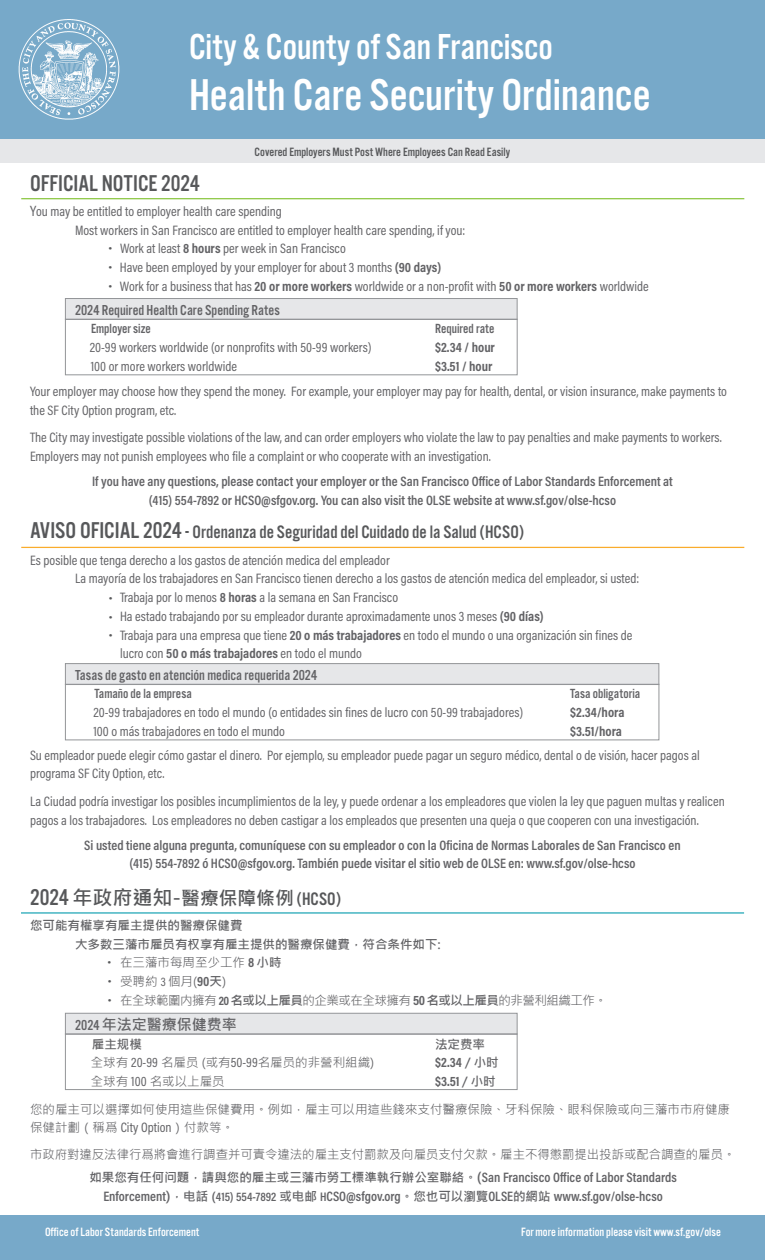
<style>
.page{position:relative;width:765px;height:1260px;background:#fff}
.page>*{position:absolute;margin:0;border:0;box-sizing:border-box;transform-origin:0 0}
.t1{font:46.25px "Alternate Got No 3 D";color:#fff}
.t2{font:37.5px "Alternate Got No 3 D";color:#fff}
.t3{font:23.75px "Alternate Got No 3 D";color:#57585a}
.t4{font:700 20px "Microsoft Jheng Hei";color:#57585a}
.t5{font:18.75px "Alternate Got No 3 D";color:#57585a}
.t6{font:500 18.75px "Roboto";color:#57585a}
.t7{font:15px "Alternate Got No 3 D";color:#636366}
.t8{font:700 15px "Microsoft Jheng Hei";color:#636366}
.t9{font:13.75px/18.8px "Acumin Pro Cond";color:#636366}
.t10{font:600 13.75px/18.8px "Acumin Pro Cond";color:#636366;text-align:center}
.t11{font:13.75px "Alternate Got No 3 D";color:#636366}
.t12{font:700 13.75px "Acumin Pro Cond";color:#636366}
.t13{font:12.5px/18.8px "Microsoft Jheng Hei";color:#636366}
.t14{font:12.5px "Alternate Got No 3 D";color:#fff}
.t15{font:700 12.5px "Microsoft Jheng Hei";color:#636366}
.t16{font:12.5px "Alternate Got No 3 D";color:#57585a}
.t17{font:12.5px "Microsoft Jheng Hei";letter-spacing:-.04em;color:#636366}
.s1{font-size:15px}
.s2{font-weight:700}
.s3{font-size:23.75px}
.s4{font-family:"Alternate Got No 3 D";font-weight:400;font-size:23.75px}
.s5{font-size:18.75px}
.s6{font-family:"Alternate Got No 3 D";font-weight:400;font-size:18.75px}
.s7{font-family:"Acumin Pro Cond";font-weight:700;font-size:13.75px}
.s8{font-family:"Acumin Pro Cond"}
.s9{font-family:"Acumin Pro Cond";font-weight:700}
.s10{font-family:"Alternate Got No 3 D";font-weight:400}
.s11{font-family:"Acumin Pro Cond";font-size:13.75px}
.s12{font-family:"Microsoft Jheng Hei";font-size:12.5px}
.s13{font-family:"Microsoft Jheng Hei";font-weight:700;font-size:12.5px}
.s14{font-family:"Microsoft Jheng Hei";font-weight:700}
.s15{font-size:12.5px}
</style>
<div class="page">
<div style="left:0;top:0;width:765px;height:139px;background:#77a9c9"></div>
<div style="left:0;top:1215px;width:765px;height:45px;background:#77a9c9"></div>
<img style="left:18px;top:19px;width:102px;height:101px">
<div style="left:0;top:139px;width:765px;height:24px;background:#e6e7e9"></div>
<hr style="left:21px;top:198px;width:723px;height:1px;background:#8bc640">
<hr style="left:21px;top:547px;width:723px;height:1px;background:#faac2c">
<hr style="left:21px;top:912px;width:723px;height:2px;background:#1ea6b5">
<div style="left:65px;top:1013px;width:452px;height:22px;background:#e6e7e9;border:1px solid #939598"></div>
<div style="left:65px;top:1034px;width:452px;height:56px;border:1px solid #939598"></div>
<div style="left:65px;top:663px;width:594px;height:22px;background:#e6e7e9;border:1px solid #939598"></div>
<div style="left:65px;top:684px;width:594px;height:56px;border:1px solid #939598"></div>
<div style="left:65px;top:298px;width:452px;height:22px;background:#e6e7e9;border:1px solid #939598"></div>
<div style="left:65px;top:319px;width:453px;height:56px;border:1px solid #939598"></div>
<p class="t2" style="left:189px;top:27px;width:365px">City &amp; County of San Francisco</p>
<p class="t1" style="left:189px;top:70px;width:463px">Health Care Security Ordinance</p>
<p class="t16" style="left:255px;top:145px;width:257px">Covered Employers Must Post Where Employees Can Read Easily</p>
<p class="t3" style="left:30px;top:170px;width:172px">OFFICIAL NOTICE 2024</p>
<p class="t9" style="left:30px;top:201px;width:253px"><span class="s1">Y</span>ou may be entitled to employer health care spending</p>
<p class="t9" style="left:75px;top:220px;width:392px">Most workers in San Francisco are entitled to employer health care spending, if you:</p>
<p class="t9" style="left:120px;top:239px;width:227px">Work at least <span class="s2">8 hours</span> per week in San Francisco</p>
<p class="t9" style="left:120px;top:258px;width:323px">Have been employed by your employer for about 3 months <span class="s2">(90 days)</span></p>
<p class="t9" style="left:120px;top:276px;width:530px">Work for a business that has <span class="s2">20 or more workers</span> worldwide or a non-profit with <span class="s2">50 or more workers</span> worldwide</p>
<p class="t7" style="left:75px;top:302px;width:206px">2024 Required Health Care Spending Rates</p>
<p class="t11" style="left:91px;top:322px;width:61px">Employer size</p>
<p class="t11" style="left:435px;top:322px;width:61px">Required rate</p>
<p class="t9" style="left:90px;top:338px;width:283px">20-99 workers worldwide (or nonprofits with 50-99 workers)</p>
<p class="t12" style="left:435px;top:338px;width:61px">$2.34 / hour</p>
<p class="t9" style="left:91px;top:356px;width:148px">100 or more workers worldwide</p>
<p class="t12" style="left:435px;top:357px;width:59px">$3.51 / hour</p>
<p class="t9" style="left:30px;top:381px;width:698px">Your employer may choose how they spend the money. For example, your employer may pay for health, dental, or vision insurance, make payments to the SF City Option program, etc.</p>
<p class="t9" style="left:30px;top:428px;width:693px">The City may investigate possible violations of the law, and can order employers who violate the law to pay penalties and make payments to workers.<br>Employers may not punish employees who file a complaint or who cooperate with an investigation.</p>
<p class="t10" style="left:92px;top:471px;width:582px">If you have any questions, please contact your employer or the San Francisco Office of Labor Standards Enforcement at (415) 554-7892 or HCSO@sfgov.org. You can also visit the OLSE website at www.sf.gov/olse-hcso</p>
<p class="t5" style="left:30px;top:522px;width:496px"><span class="s3">AVISO OFICIAL 2024 -</span> Ordenanza de Seguridad del Cuidado de la Salud (HCSO)</p>
<p class="t9" style="left:30px;top:550px;width:361px">Es posible que tenga derecho a los gastos de atención medica del empleador</p>
<p class="t9" style="left:75px;top:569px;width:566px">La mayoría de los trabajadores en San Francisco tienen derecho a los gastos de atención medica del empleador, si usted:</p>
<p class="t9" style="left:120px;top:588px;width:280px">Trabaja por lo menos <span class="s2">8 horas</span> a la semana en San Francisco</p>
<p class="t9" style="left:120px;top:607px;width:425px">Ha estado trabajando por su empleador durante aproximadamente unos 3 meses <span class="s2">(90 días)</span></p>
<p class="t9" style="left:120px;top:625px;width:514px">Trabaja para una empresa que tiene <span class="s2">20 o más trabajadores</span> en todo el mundo o una organización sin fines de</p>
<p class="t9" style="left:120px;top:644px;width:243px">lucro con <span class="s2">50 o más trabajadores</span> en todo el mundo</p>
<p class="t7" style="left:75px;top:667px;width:244px">Tasas de gasto en atención medica requerida 2024</p>
<p class="t11" style="left:94px;top:687px;width:99px">Tamaño de la empresa</p>
<p class="t11" style="left:570px;top:687px;width:72px">Tasa obligatoria</p>
<p class="t9" style="left:93px;top:703px;width:431px">20-99 trabajadores en todo el mundo (o entidades sin fines de lucro con 50-99 trabajadores)</p>
<p class="t12" style="left:570px;top:703px;width:56px">$2.34/hora</p>
<p class="t9" style="left:93px;top:722px;width:193px">100 o más trabajadores en todo el mundo</p>
<p class="t12" style="left:570px;top:722px;width:54px">$3.51/hora</p>
<p class="t9" style="left:30px;top:745px;width:671px">Su empleador puede elegir cómo gastar el dinero. Por ejemplo, su empleador puede pagar un seguro médico, dental o de visión, hacer pagos al programa SF City Option, etc.</p>
<p class="t9" style="left:30px;top:792px;width:696px">La Ciudad podría investigar los posibles incumplimientos de la ley, y puede ordenar a los empleadores que violen la ley que paguen multas y realicen pagos a los trabajadores. Los empleadores no deben castigar a los empleados que presenten una queja o que cooperen con una investigación.</p>
<p class="t10" style="left:84px;top:835px;width:598px">Si usted tiene alguna pregunta, comuníquese con su empleador o con la Oficina de Normas Laborales de San Francisco en (415) 554-7892 ó HCSO@sfgov.org. También puede visitar el sitio web de OLSE en: www.sf.gov/olse-hcso</p>
<p class="t4" style="left:30px;top:885px;width:313px"><span class="s4">2024</span> 年政府通知-<span class="s5">醫療保障條例</span> <span class="s6">(HCSO)</span></p>
<p class="t15" style="left:30px;top:918px;width:214px">您可能有權享有雇主提供的醫療保健費</p>
<p class="t15" style="left:75px;top:936px;width:367px">大多数三藩市雇员有权享有雇主提供的醫療保健費，符合条件如下:</p>
<p class="t13" style="left:120px;top:954px;width:163px">在三藩市每周至少工作 <span class="s7">8</span> <span class="s2">小時</span></p>
<p class="t13" style="left:120px;top:972px;width:107px">受聘約 <span class="s8">3</span> 個月(<span class="s7">90</span><span class="s2">天</span>)</p>
<p class="t17" style="left:120px;top:993px;width:488px">在全球範圍内擁有 <span class="s9">20</span> <span class="s2">名或以上雇員</span>的企業或在全球擁有 <span class="s7">50</span> <span class="s2">名或以上雇員</span>的非營利組織工作。</p>
<p class="t8" style="left:75px;top:1015px;width:163px"><span class="s10">2024</span> 年法定醫療保健费率</p>
<p class="t15" style="left:92px;top:1036px;width:51px">雇主规模</p>
<p class="t15" style="left:435px;top:1036px;width:51px">法定费率</p>
<p class="t13" style="left:91px;top:1054px;width:285px">全球有 <span class="s11">20-99</span> 名雇员 (或有<span class="s11">50-99</span>名雇员的非營利組織)</p>
<p class="t12" style="left:435px;top:1054px;width:65px">$2.34 <span class="s12">/ 小时</span></p>
<p class="t13" style="left:91px;top:1072px;width:136px">全球有 <span class="s11">100</span> 名或以上雇员</p>
<p class="t12" style="left:435px;top:1072px;width:62px">$3.51 <span class="s12">/ 小时</span></p>
<p class="t13" style="left:30px;top:1100px;width:701px">您的雇主可以選擇如何使用這些保健費用。例如，雇主可以用這些錢來支付醫療保險、牙科保險、眼科保險或向三藩市市府健康保健計劃（稱爲 <span class="s11">City Option</span>）付款等。</p>
<p class="t13" style="left:30px;top:1145px;width:707px">市政府對違反法律行爲將會進行調查并可責令違法的雇主支付罰款及向雇员支付欠款。雇主不得懲罰提出投訴或配合調查的雇员。</p>
<p class="t10" style="left:89px;top:1168px;width:589px"><span class="s13">如果您有任何问題，請與您的雇主或三藩市勞工標準執行辦公室聯絡。</span><span class="s14">(</span>San Francisco Office of Labor Standards<br>Enforcement<span class="s14">)</span><span class="s13">，电話 (</span><span class="s15">415) 554-7892</span> <span class="s13">或电邮</span> <span class="s15">H</span>CSO@sfgov.org<span class="s13">。您也可以瀏覽</span>OLSE<span class="s13">的網站</span> www.sf.gov/olse-hcso</p>
<p class="t6" style="left:108px;top:236px;width:7px">·</p>
<p class="t6" style="left:108px;top:254px;width:7px">·</p>
<p class="t6" style="left:108px;top:273px;width:7px">·</p>
<p class="t6" style="left:108px;top:585px;width:7px">·</p>
<p class="t6" style="left:108px;top:604px;width:7px">·</p>
<p class="t6" style="left:108px;top:623px;width:7px">·</p>
<p class="t6" style="left:107px;top:949px;width:7px">·</p>
<p class="t6" style="left:107px;top:968px;width:7px">·</p>
<p class="t6" style="left:107px;top:987px;width:7px">·</p>
<p class="t14" style="left:45px;top:1225px;width:156px">Office of Labor Standards Enforcement</p>
<p class="t14" style="left:521px;top:1225px;width:201px">For more information please visit www.sf.gov/olse</p>
</div>
